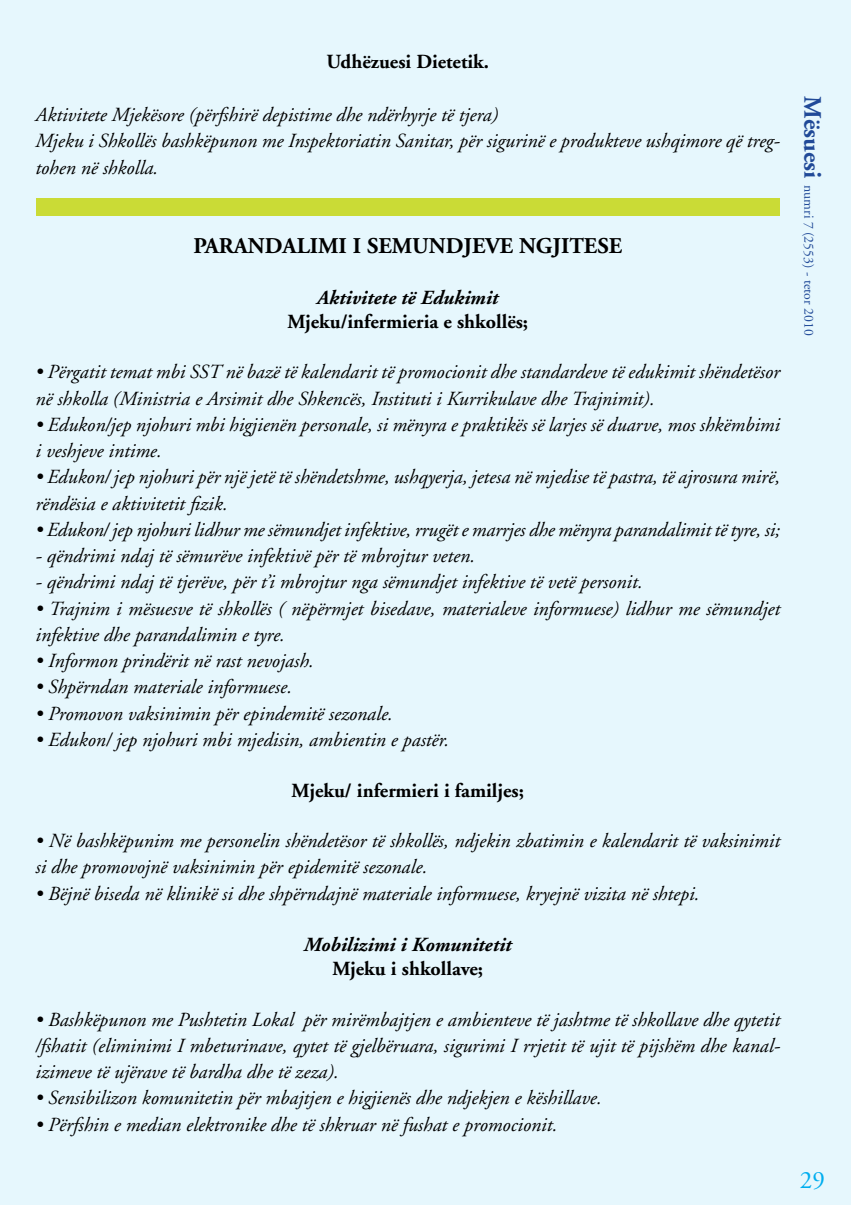
<style>
.page{position:relative;width:851px;height:1205px;background:#fff}
.page>*{position:absolute;margin:0;border:0;box-sizing:border-box;transform-origin:0 0}
.t1{font:25px "Adobe Garamond";color:#00aeef}
.t2{font:700 22.5px "Adobe Garamond";color:#000}
.t3{font:italic 20px/26.2px "Adobe Garamond";color:#000}
.t4{font:700 20px "Adobe Garamond";color:#000}
.t5{font:italic 700 20px "Adobe Garamond";color:#000}
.t6{font:13.75px "Adobe Garamond";color:#25408f}
.s1{font-weight:700;font-size:25px}
</style>
<div class="page">
<div style="left:0;top:0;width:850px;height:1205px;background:#e6f7fd"></div>
<div style="left:36px;top:198px;width:743px;height:18px;background:#cadb36"></div>
<p class="t4" style="left:326px;top:51px;width:164px">Udhëzuesi Dietetik.</p>
<p class="t3" style="left:35px;top:102px;width:746px">Aktivitete Mjekësore (përfshirë depistime dhe ndërhyrje të tjera)<br>Mjeku i Shkollës bashkëpunon me Inspektoriatin Sanitar, për sigurinë e produkteve ushqimore që treg&shy;tohen në shkolla.</p>
<p class="t2" style="left:193px;top:234px;width:430px">PARANDALIMI I SEMUNDJEVE NGJITESE</p>
<p class="t5" style="left:317px;top:287px;width:182px">Aktivitete të Edukimit</p>
<p class="t4" style="left:287px;top:311px;width:242px">Mjeku/infermieria e shkollës;</p>
<p class="t3" style="left:35px;top:359px;width:746px">• Përgatit temat mbi SST në bazë të kalendarit të promocionit dhe standardeve të edukimit shëndetësor në shkolla (Ministria e Arsimit dhe Shkencës, Instituti i Kurrikulave dhe Trajnimit).</p>
<p class="t3" style="left:35px;top:412px;width:746px">• Edukon/jep njohuri mbi higjienën personale, si mënyra e praktikës së larjes së duarve, mos shkëmbimi i veshjeve intime.</p>
<p class="t3" style="left:35px;top:464px;width:746px">• Edukon/ jep njohuri për një jetë të shëndetshme, ushqyerja, jetesa në mjedise të pastra, të ajrosura mirë, rëndësia e aktivitetit fizik.</p>
<p class="t3" style="left:35px;top:517px;width:746px">• Edukon/ jep njohuri lidhur me sëmundjet infektive, rrugët e marrjes dhe mënyra parandalimit të tyre, si;</p>
<p class="t3" style="left:35px;top:543px;width:441px">- qëndrimi ndaj të sëmurëve infektivë për të mbrojtur veten.</p>
<p class="t3" style="left:35px;top:569px;width:609px">- qëndrimi ndaj të tjerëve, për t’i mbrojtur nga sëmundjet infektive të vetë personit.</p>
<p class="t3" style="left:35px;top:596px;width:746px">• Trajnim i mësuesve të shkollës ( nëpërmjet bisedave, materialeve informuese) lidhur me sëmundjet infektive dhe parandalimin e tyre.</p>
<p class="t3" style="left:35px;top:648px;width:280px">• Informon prindërit në rast nevojash.</p>
<p class="t3" style="left:35px;top:674px;width:258px">• Shpërndan materiale informuese.</p>
<p class="t3" style="left:35px;top:701px;width:359px">• Promovon vaksinimin për epindemitë sezonale.</p>
<p class="t3" style="left:35px;top:727px;width:415px">• Edukon/ jep njohuri mbi mjedisin, ambientin e pastër.</p>
<p class="t4" style="left:291px;top:779px;width:234px">Mjeku/ infermieri i familjes;</p>
<p class="t3" style="left:35px;top:828px;width:746px">• Në bashkëpunim me personelin shëndetësor të shkollës, ndjekin zbatimin e kalendarit të vaksinimit si dhe promovojnë vaksinimin për epidemitë sezonale.</p>
<p class="t3" style="left:35px;top:881px;width:665px">• Bëjnë biseda në klinikë si dhe shpërndajnë materiale informuese, kryejnë vizita në shtepi.</p>
<p class="t5" style="left:304px;top:934px;width:209px">Mobilizimi i Komunitetit</p>
<p class="t4" style="left:332px;top:958px;width:152px">Mjeku i shkollave;</p>
<p class="t3" style="left:35px;top:1007px;width:746px;text-align:justify">• Bashkëpunon me Pushtetin Lokal për mirëmbajtjen e ambienteve të jashtme të shkollave dhe qytetit /fshatit (eliminimi I mbeturinave, qytet të gjelbëruara, sigurimi I rrjetit të ujit të pijshëm dhe kanal&shy;izimeve të ujërave të bardha dhe të zeza).</p>
<p class="t3" style="left:35px;top:1085px;width:567px">• Sensibilizon komunitetin për mbajtjen e higjienës dhe ndjekjen e këshillave.</p>
<p class="t3" style="left:35px;top:1112px;width:523px">• Përfshin e median elektronike dhe të shkruar në fushat e promocionit.</p>
<p class="t6" style="left:815px;top:96px;width:241px;rotate:90deg"><span class="s1">Mësuesi</span> numri 7 (2553) - tetor 2010</p>
<p class="t1" style="left:799px;top:1167px;width:26px">29</p>
</div>
